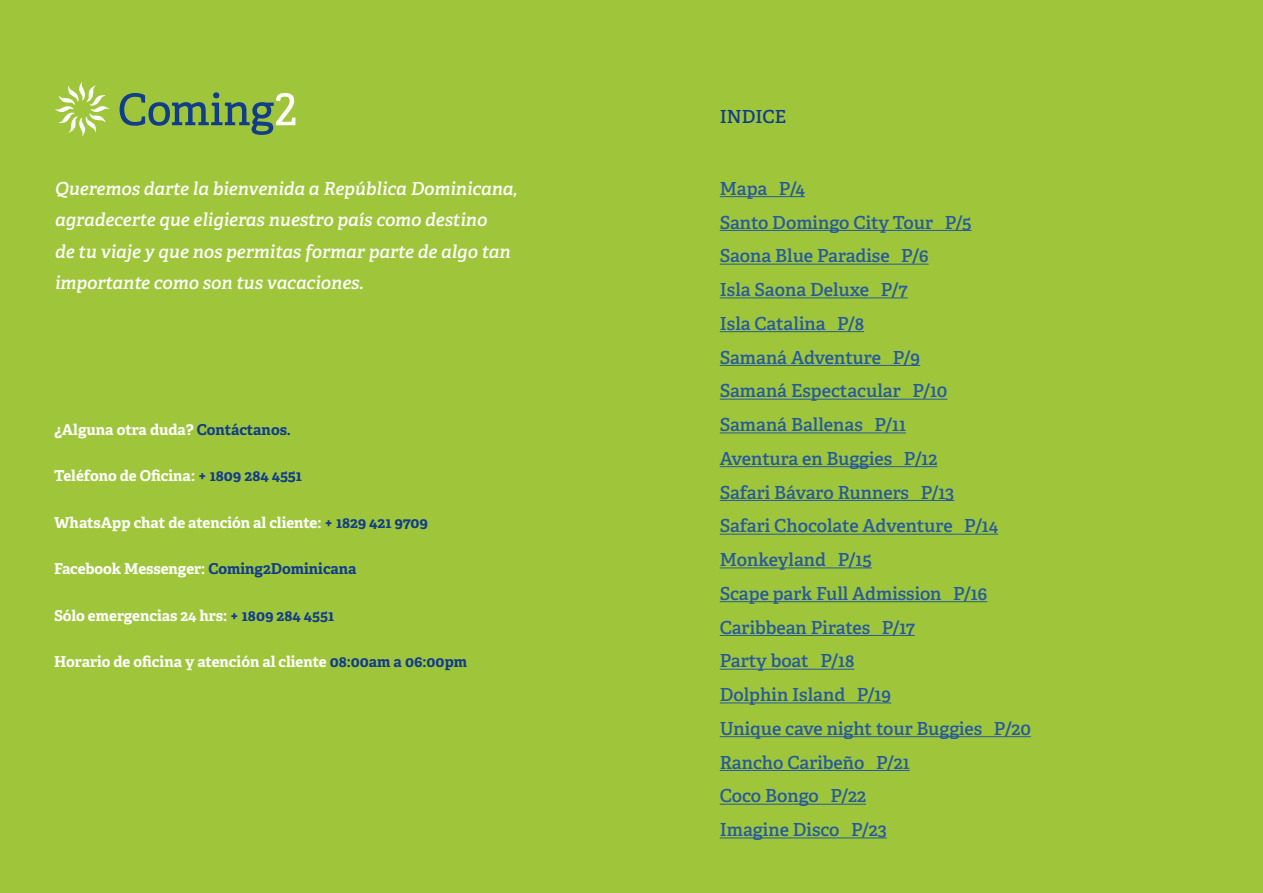
<style>
.page{position:relative;width:1263px;height:893px;background:#9fc63b}
.page>*{position:absolute;margin:0;border:0;box-sizing:border-box;transform-origin:0 0}
.t1{font:600 18px/33.8px "Adelle";color:#275b9b}
.t2{font:italic 600 18px/31.5px "Adelle";color:#fff}
.t3{font:600 18px "Adelle";color:#123d8a}
.t4{font:700 15px "Adelle";color:#fff}
.s1{color:#123d8a}
</style>
<div class="page">
<svg style="left:120px;top:92px;width:175px;height:43px"></svg>
<svg style="left:55px;top:82px;width:54px;height:54px"></svg>
<hr style="left:720px;top:196px;width:85px;height:1px;background:#275b9b">
<hr style="left:720px;top:230px;width:252px;height:1px;background:#275b9b">
<hr style="left:720px;top:264px;width:208px;height:1px;background:#275b9b">
<hr style="left:720px;top:297px;width:188px;height:1px;background:#275b9b">
<hr style="left:720px;top:331px;width:144px;height:1px;background:#275b9b">
<hr style="left:720px;top:365px;width:200px;height:1px;background:#275b9b">
<hr style="left:720px;top:399px;width:227px;height:1px;background:#275b9b">
<hr style="left:720px;top:432px;width:186px;height:1px;background:#275b9b">
<hr style="left:720px;top:466px;width:217px;height:1px;background:#275b9b">
<hr style="left:720px;top:500px;width:234px;height:1px;background:#275b9b">
<hr style="left:720px;top:534px;width:278px;height:1px;background:#275b9b">
<hr style="left:720px;top:567px;width:152px;height:1px;background:#275b9b">
<hr style="left:720px;top:601px;width:267px;height:1px;background:#275b9b">
<hr style="left:720px;top:635px;width:195px;height:1px;background:#275b9b">
<hr style="left:720px;top:669px;width:134px;height:1px;background:#275b9b">
<hr style="left:720px;top:702px;width:171px;height:1px;background:#275b9b">
<hr style="left:720px;top:736px;width:311px;height:1px;background:#275b9b">
<hr style="left:720px;top:770px;width:190px;height:1px;background:#275b9b">
<hr style="left:720px;top:804px;width:146px;height:1px;background:#275b9b">
<hr style="left:720px;top:837px;width:167px;height:1px;background:#275b9b">
<p class="t2" style="left:55px;top:173px;width:463px">Queremos darte la bienvenida a República Dominicana, agradecerte que eligieras nuestro país como destino<br>de tu viaje y que nos permitas formar parte de algo tan importante como son tus vacaciones.</p>
<p class="t4" style="left:54px;top:420px;width:239px">¿Alguna otra duda? <span class="s1">Contáctanos.</span></p>
<p class="t4" style="left:54px;top:466px;width:249px">Teléfono de Oficina: <span class="s1">+ 1809 284 4551</span></p>
<p class="t4" style="left:54px;top:513px;width:376px">WhatsApp chat de atención al cliente: <span class="s1">+ 1829 421 9709</span></p>
<p class="t4" style="left:54px;top:559px;width:304px">Facebook Messenger: <span class="s1">Coming2Dominicana</span></p>
<p class="t4" style="left:54px;top:606px;width:282px">Sólo emergencias 24 hrs: <span class="s1">+ 1809 284 4551</span></p>
<p class="t4" style="left:54px;top:652px;width:415px">Horario de oficina y atención al cliente <span class="s1">08:00am a 06:00pm</span></p>
<p class="t3" style="left:720px;top:105px;width:68px">INDICE</p>
<p class="t1" style="left:720px;top:172px;width:313px">Mapa P/4<br>Santo Domingo City Tour P/5<br>Saona Blue Paradise P/6<br>Isla Saona Deluxe P/7<br>Isla Catalina P/8<br>Samaná Adventure P/9<br>Samaná Espectacular P/10<br>Samaná Ballenas P/11<br>Aventura en Buggies P/12<br>Safari Bávaro Runners P/13<br>Safari Chocolate Adventure P/14<br>Monkeyland P/15<br>Scape park Full Admission P/16<br>Caribbean Pirates P/17<br>Party boat P/18<br>Dolphin Island P/19<br>Unique cave night tour Buggies P/20<br>Rancho Caribeño P/21<br>Coco Bongo P/22<br>Imagine Disco P/23</p>
</div>
